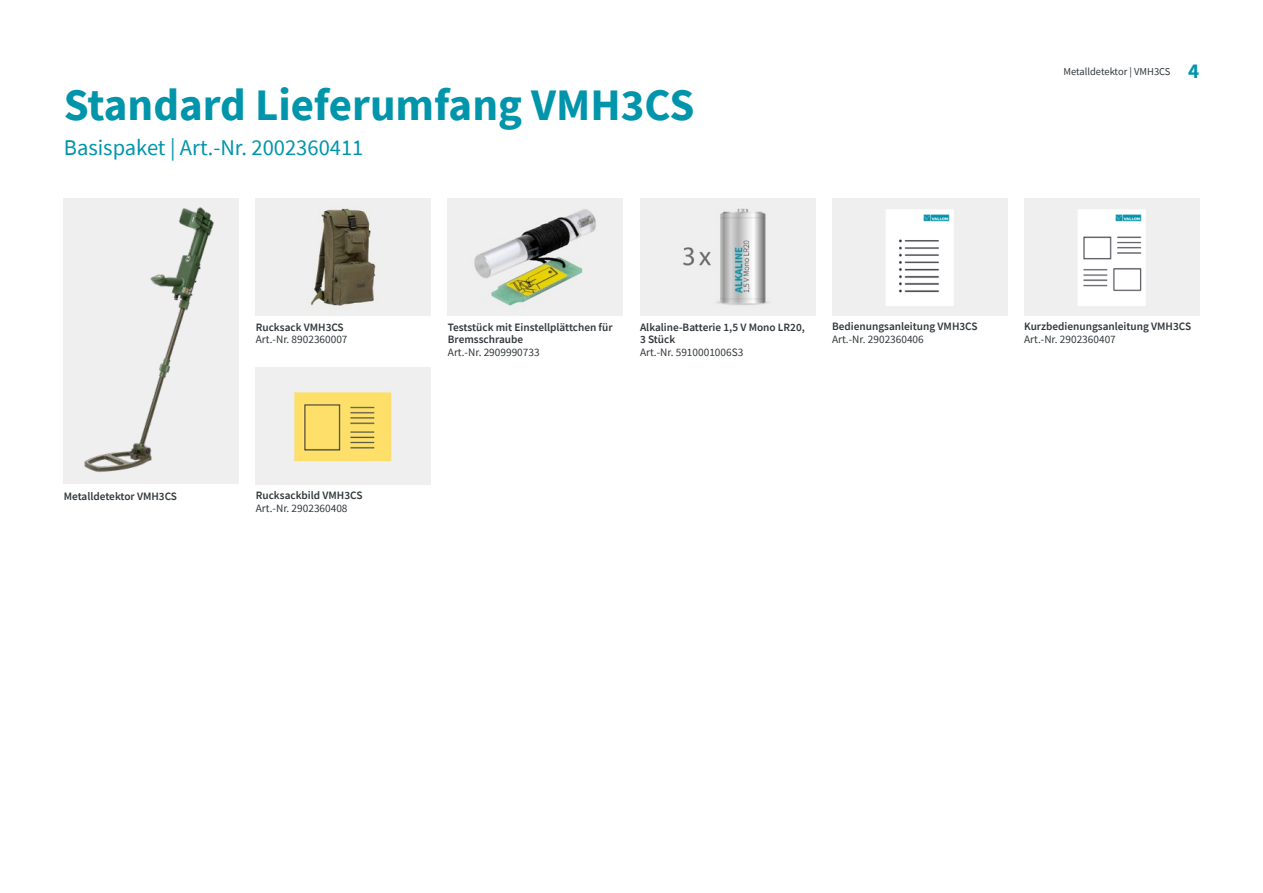
<style>
.page{position:relative;width:1263px;height:893px;background:#fff}
.page>*{position:absolute;margin:0;border:0;box-sizing:border-box;transform-origin:0 0}
.t1{font:700 45px "Source Sans Pro";color:#0095ab}
.t2{font:22.5px "Source Sans Pro";color:#0095ab}
.t3{font:700 21px "Source Sans Pro";color:#0095ab}
.t4{font:600 11.25px/12.8px "Source Sans Pro";color:#30373a}
.t5{font:11.25px "Source Sans Pro";color:#30373a}
.t6{font:10.5px "Source Sans Pro";color:#30373a}
</style>
<div class="page">
<img style="left:256px;top:199px;width:175px;height:116px">
<img style="left:448px;top:199px;width:175px;height:116px">
<img style="left:640px;top:199px;width:175px;height:116px">
<div style="left:64px;top:199px;width:175px;height:285px;background:#efefef"></div>
<img style="left:84px;top:207px;width:130px;height:265px">
<img style="left:832px;top:199px;width:175px;height:116px">
<img style="left:1024px;top:199px;width:175px;height:116px">
<img style="left:256px;top:368px;width:175px;height:116px">
<h1 class="t1" style="left:64px;top:74px;width:632px">Standard Lieferumfang VMH3CS</h1>
<h2 class="t2" style="left:64px;top:133px;width:301px">Basispaket | Art.-Nr. 2002360411</h2>
<p class="t6" style="left:1063px;top:65px;width:109px">Metalldetektor | VMH3CS</p>
<h3 class="t3" style="left:1188px;top:56px;width:13px">4</h3>
<p class="t4" style="left:64px;top:490px;width:115px">Metalldetektor VMH3CS</p>
<p class="t4" style="left:256px;top:320px;width:89px">Rucksack VMH3CS</p>
<p class="t5" style="left:256px;top:332px;width:93px">Art.-Nr. 8902360007</p>
<p class="t4" style="left:256px;top:489px;width:108px">Rucksackbild VMH3CS</p>
<p class="t5" style="left:256px;top:501px;width:93px">Art.-Nr. 2902360408</p>
<p class="t4" style="left:448px;top:320px;width:166px">Teststück mit Einstellplättchen für<br>Bremsschraube</p>
<p class="t5" style="left:448px;top:345px;width:93px">Art.-Nr. 2909990733</p>
<p class="t4" style="left:640px;top:320px;width:166px">Alkaline-Batterie 1,5 V Mono LR20,<br>3 Stück</p>
<p class="t5" style="left:640px;top:345px;width:105px">Art.-Nr. 5910001006 3S</p>
<p class="t4" style="left:832px;top:320px;width:147px">Bedienungsanleitung VMH3CS</p>
<p class="t5" style="left:832px;top:332px;width:93px">Art.-Nr. 2902360406</p>
<p class="t4" style="left:1024px;top:320px;width:169px">Kurzbedienungsanleitung VMH3CS</p>
<p class="t5" style="left:1024px;top:332px;width:93px">Art.-Nr. 2902360407</p>
</div>
